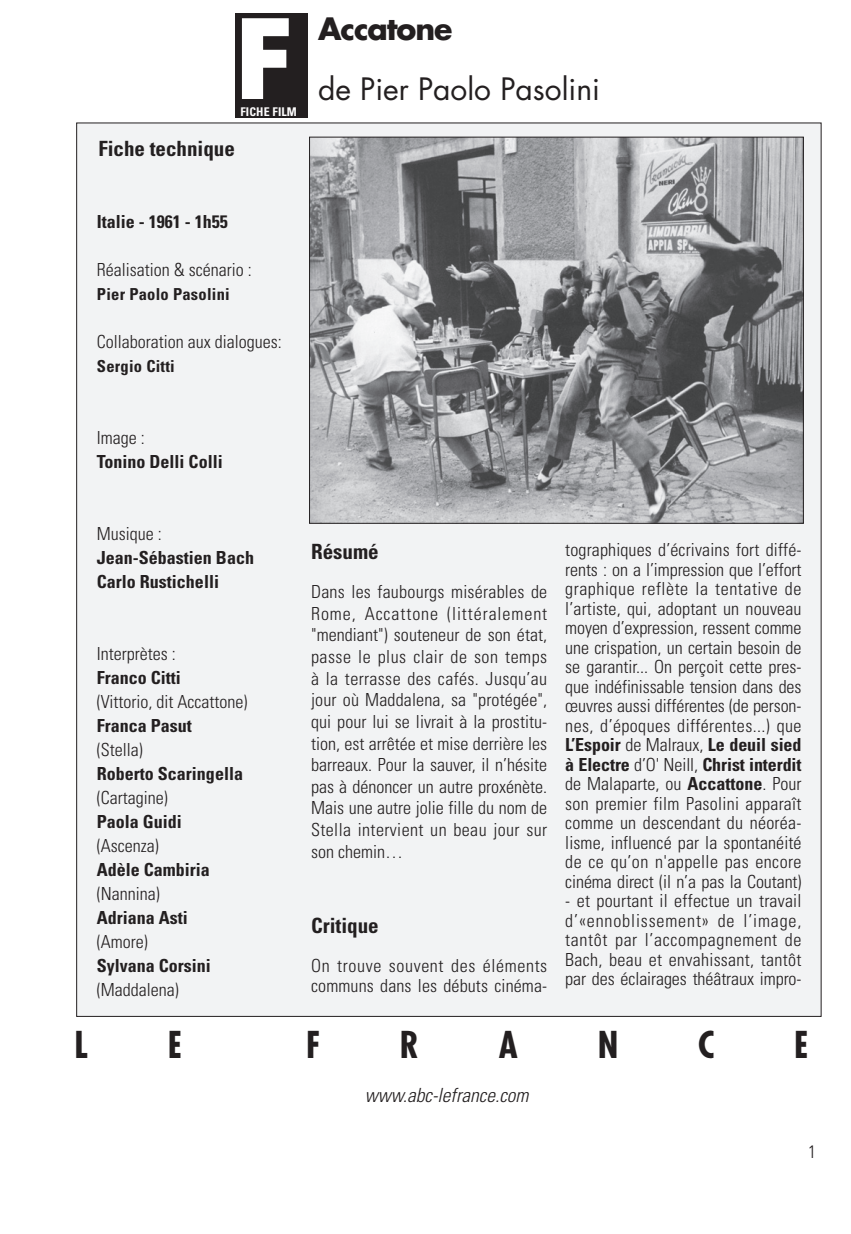
<style>
.page{position:relative;width:851px;height:1234px;background:#fff}
.page>*{position:absolute;margin:0;border:0;box-sizing:border-box;transform-origin:0 0}
.t1{font:700 108px "Futura";color:#fff}
.t2{font:700 condensed 36px "Futura";color:#231f20}
.t3{font:30px "Futura";color:#231f20}
.t4{font:700 30px "Futura";letter-spacing:-.035em;color:#231f20}
.t5{font:700 condensed 21px "Univers";color:#231f20}
.t6{font:italic 300 condensed 19.5px "Univers";color:#231f20}
.t7{font:300 condensed 18px/19.5px "Univers";color:#231f20;text-align:justify}
.t8{font:700 condensed 18px/24px "Univers";color:#231f20}
.t9{font:300 condensed 18px/19.5px "Univers";letter-spacing:.02em;color:#231f20}
.t10{font:700 condensed 16.5px "Univers";letter-spacing:.015em;color:#231f20}
.t11{font:700 condensed 12px "Univers";letter-spacing:.01em;color:#fefdfd}
.s1{font-weight:700}
</style>
<div class="page">
<div style="left:77px;top:123px;width:744px;height:893px;background:#f2f3f4"></div>
<div style="left:235px;top:14px;width:72px;height:103px;background:#231f20"></div>
<img style="left:311px;top:139px;width:490px;height:382px">
<h1 class="t1" style="left:235px;top:10px;width:60px">F</h1>
<p class="t11" style="left:240px;top:107px;width:58px">FICHE FILM</p>
<p class="t5" style="left:98px;top:140px;width:138px">Fiche technique</p>
<p class="t8" style="left:97px;top:211px;width:132px">Italie - 1961 - 1h55</p>
<p class="t7" style="left:97px;top:261px;width:156px">Réalisation &amp; scénario :</p>
<p class="t10" style="left:97px;top:288px;width:134px">Pier Paolo Pasolini</p>
<p class="t7" style="left:97px;top:333px;width:186px">Collaboration aux dialogues:</p>
<p class="t10" style="left:97px;top:360px;width:79px">Sergio Citti</p>
<h3 class="t4" style="left:318px;top:15px;width:136px">Accatone</h3>
<h3 class="t3" style="left:318px;top:75px;width:283px">de Pier Paolo Pasolini</h3>
<p class="t7" style="left:97px;top:429px;width:49px">Image :</p>
<p class="t8" style="left:97px;top:451px;width:127px">Tonino Delli Colli</p>
<p class="t7" style="left:97px;top:525px;width:66px">Musique :</p>
<p class="t8" style="left:97px;top:547px;width:158px">Jean-Sébastien Bach<br>Carlo Rustichelli</p>
<p class="t7" style="left:97px;top:645px;width:80px">Interprètes :</p>
<p class="t8" style="left:97px;top:667px;width:86px">Franco Citti</p>
<p class="t7" style="left:97px;top:693px;width:152px">(Vittorio, dit Accattone)</p>
<p class="t8" style="left:97px;top:715px;width:96px">Franca Pasut</p>
<p class="t7" style="left:97px;top:741px;width:47px">(Stella)</p>
<p class="t8" style="left:97px;top:763px;width:148px">Roberto Scaringella</p>
<p class="t7" style="left:97px;top:789px;width:72px">(Cartagine)</p>
<p class="t8" style="left:97px;top:811px;width:87px">Paola Guidi</p>
<p class="t7" style="left:97px;top:837px;width:63px">(Ascenza)</p>
<p class="t8" style="left:97px;top:859px;width:115px">Adèle Cambiria</p>
<p class="t7" style="left:97px;top:885px;width:64px">(Nannina)</p>
<p class="t8" style="left:97px;top:907px;width:92px">Adriana Asti</p>
<p class="t7" style="left:97px;top:933px;width:52px">(Amore)</p>
<p class="t8" style="left:97px;top:955px;width:115px">Sylvana Corsini</p>
<p class="t7" style="left:97px;top:981px;width:83px">(Maddalena)</p>
<p class="t5" style="left:311px;top:543px;width:69px">Résumé</p>
<p class="t7" style="left:311px;top:582px;width:238px;line-height:21.6px">Dans les faubourgs misérables de Rome, Accattone (littéralement "mendiant") souteneur de son état, passe le plus clair de son temps à la terrasse des cafés. Jusqu’au jour où Maddalena, sa "protégée", qui pour lui se livrait à la prostitu&shy;tion, est arrêtée et mise derrière les barreaux. Pour la sauver, il n’hésite pas à dénoncer un autre proxénète.<br>Mais une autre jolie fille du nom de Stella intervient un beau jour sur son chemin…</p>
<p class="t5" style="left:311px;top:917px;width:69px">Critique</p>
<p class="t9" style="left:311px;top:957px;width:238px">On trouve souvent des éléments communs dans les débuts cinéma-</p>
<p class="t7" style="left:565px;top:541px;width:238px">tographiques d’écrivains fort diffé&shy;rents : on a l’impression que l’effort graphique reflète la tentative de l’artiste, qui, adoptant un nouveau moyen d’expression, ressent comme une crispation, un certain besoin de se garantir... On perçoit cette pres&shy;que indéfinissable tension dans des œuvres aussi différentes (de person&shy;nes, d’époques différentes...) que <span class="s1">L’Espoir</span> de Malraux, <span class="s1">Le deuil sied à Electre</span> d’O' Neill, <span class="s1">Christ interdit </span>de Malaparte, ou <span class="s1">Accattone</span>. Pour son premier film Pasolini apparaît comme un descendant du néoréa&shy;lisme, influencé par la spontanéité de ce qu’on n'appelle pas encore cinéma direct (il n’a pas la Coutant)</p>
<p class="t7" style="left:565px;top:892px;width:238px">- et pourtant il effectue un travail d’«ennoblissement» de l’image, tantôt par l’accompagnement de Bach, beau et envahissant, tantôt par des éclairages théâtraux impro-</p>
<h2 class="t2" style="left:74px;top:1028px;width:15px">L</h2>
<h2 class="t2" style="left:168px;top:1028px;width:16px">E</h2>
<h2 class="t2" style="left:306px;top:1028px;width:16px">F</h2>
<h2 class="t2" style="left:400px;top:1028px;width:21px">R</h2>
<h2 class="t2" style="left:499px;top:1028px;width:21px">A</h2>
<h2 class="t2" style="left:597px;top:1028px;width:22px">N</h2>
<h2 class="t2" style="left:698px;top:1028px;width:18px">C</h2>
<h2 class="t2" style="left:794px;top:1028px;width:16px">E</h2>
<p class="t6" style="left:365px;top:1087px;width:165px">www.abc-lefrance.com</p>
<p class="t7" style="left:808px;top:1143px;width:9px">1</p>
</div>
